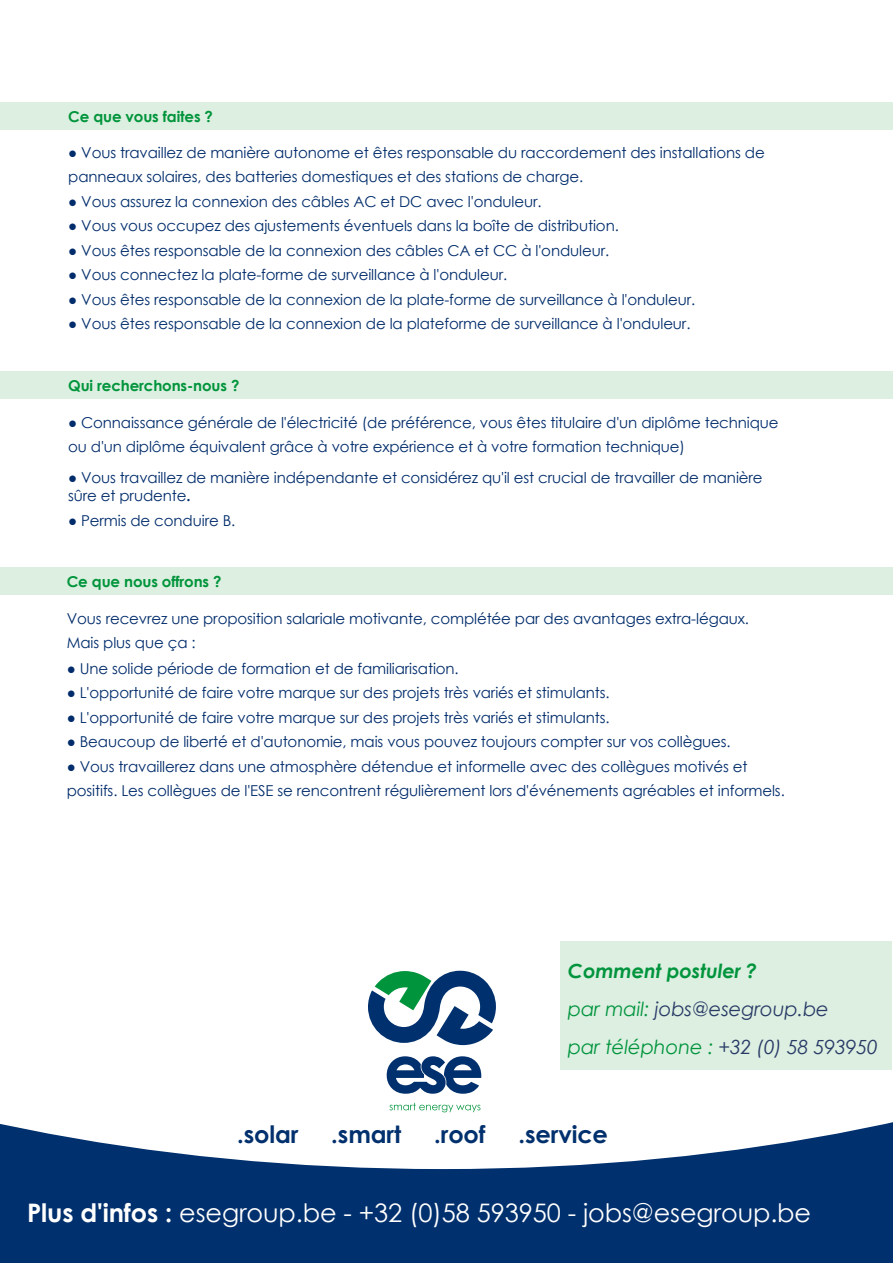
<style>
.page{position:relative;width:893px;height:1263px;background:#fff}
.page>*{position:absolute;margin:0;border:0;box-sizing:border-box;transform-origin:0 0}
.t1{font:25.5px "Century Gothic";letter-spacing:-.005em;color:#fff}
.t2{font:700 24px "Century Gothic Pro";letter-spacing:-.005em;color:#00306d}
.t3{font:italic 19.5px/38.4px "Century Gothic";letter-spacing:-.005em;color:#293a66}
.t4{font:15px/24.5px "Century Gothic";letter-spacing:-.01em;color:#002c6b}
.t5{font:700 15px "Century Gothic";letter-spacing:-.01em;color:#00943b}
.s1{font-weight:700}
.s2{font-weight:700;color:#00943d}
.s3{color:#00943d}
.s4{font-style:inherit}
</style>
<div class="page">
<div style="left:0;top:1105px;width:892px;height:158px;background:#00306d"></div>
<svg style="left:0;top:594px;width:892px;height:575px"></svg>
<div style="left:0;top:567px;width:892px;height:27px;background:#dcefe0"></div>
<div style="left:0;top:371px;width:892px;height:28px;background:#dcefe0"></div>
<div style="left:0;top:102px;width:892px;height:27px;background:#dcefe0"></div>
<svg style="left:389px;top:1103px;width:91px;height:9px"></svg>
<svg style="left:368px;top:971px;width:128px;height:74px"></svg>
<svg style="left:386px;top:1056px;width:95px;height:38px"></svg>
<div style="left:560px;top:941px;width:332px;height:129px;background:#dcefe0"></div>
<p class="t5" style="left:68px;top:105px;width:146px">Ce que vous faites ?</p>
<p class="t4" style="left:68px;top:140px;width:698px">● Vous travaillez de manière autonome et êtes responsable du raccordement des installations de panneaux solaires, des batteries domestiques et des stations de charge.</p>
<p class="t4" style="left:68px;top:189px;width:475px">● Vous assurez la connexion des câbles AC et DC avec l'onduleur.</p>
<p class="t4" style="left:68px;top:214px;width:552px">● Vous vous occupez des ajustements éventuels dans la boîte de distribution.</p>
<p class="t4" style="left:68px;top:238px;width:542px">● Vous êtes responsable de la connexion des câbles CA et CC à l'onduleur.</p>
<p class="t4" style="left:68px;top:262px;width:440px">● Vous connectez la plate-forme de surveillance à l'onduleur.</p>
<p class="t4" style="left:68px;top:287px;width:628px">● Vous êtes responsable de la connexion de la plate-forme de surveillance à l'onduleur.</p>
<p class="t4" style="left:68px;top:311px;width:623px">● Vous êtes responsable de la connexion de la plateforme de surveillance à l'onduleur.</p>
<p class="t5" style="left:68px;top:374px;width:173px">Qui recherchons-nous ?</p>
<p class="t4" style="left:68px;top:410px;width:712px">● Connaissance générale de l'électricité (de préférence, vous êtes titulaire d'un diplôme technique ou d'un diplôme équivalent grâce à votre expérience et à votre formation technique)</p>
<p class="t4" style="left:68px;top:469px;width:696px;line-height:18px">● Vous travaillez de manière indépendante et considérez qu'il est crucial de travailler de manière sûre et prudente<span class="s1">.</span></p>
<p class="t4" style="left:68px;top:508px;width:169px">● Permis de conduire B.</p>
<p class="t5" style="left:67px;top:570px;width:156px">Ce que nous offrons ?</p>
<p class="t4" style="left:67px;top:606px;width:683px">Vous recevrez une proposition salariale motivante, complétée par des avantages extra-légaux.<br>Mais plus que ça :</p>
<p class="t4" style="left:67px;top:656px;width:393px">● Une solide période de formation et de familiarisation.</p>
<p class="t4" style="left:67px;top:680px;width:544px">● L'opportunité de faire votre marque sur des projets très variés et stimulants.</p>
<p class="t4" style="left:67px;top:705px;width:544px">● L'opportunité de faire votre marque sur des projets très variés et stimulants.</p>
<p class="t4" style="left:67px;top:729px;width:665px">● Beaucoup de liberté et d'autonomie, mais vous pouvez toujours compter sur vos collègues.</p>
<p class="t4" style="left:67px;top:754px;width:719px">● Vous travaillerez dans une atmosphère détendue et informelle avec des collègues motivés et positifs. Les collègues de l'ESE se rencontrent régulièrement lors d'événements agréables et informels.</p>
<h3 class="t3" style="left:568px;top:951px;width:311px"><span class="s2">Comment postuler ?<br></span><span class="s3">par mail:</span> <span class="s4">jobs</span>@esegroup.be<br><span class="s3">par téléphone :</span> +32 (0) 58 593950</h3>
<h2 class="t2" style="left:237px;top:1119px;width:63px">.solar</h2>
<h2 class="t2" style="left:331px;top:1119px;width:71px">.smart</h2>
<h2 class="t2" style="left:434px;top:1119px;width:53px">.roof</h2>
<h2 class="t2" style="left:518px;top:1119px;width:91px">.service</h2>
<h1 class="t1" style="left:27px;top:1195px;width:785px"><span class="s1">Plus d'infos :</span> esegroup.be - +32 (0)58 593950 - jobs@esegroup.be</h1>
</div>
